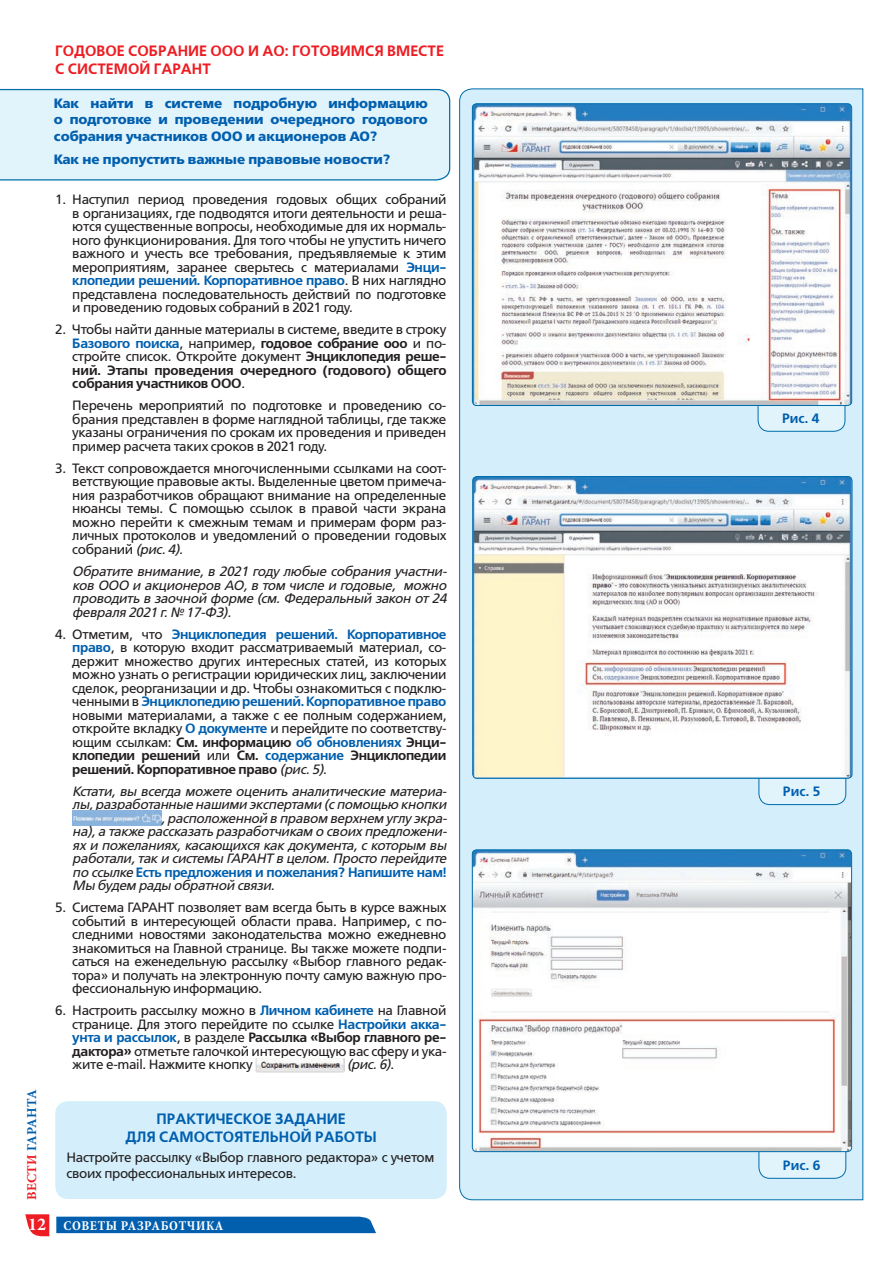
<style>
.page{position:relative;width:893px;height:1263px;background:#fff}
.page>*{position:absolute;margin:0;border:0;box-sizing:border-box;transform-origin:0 0}
.t1{font:700 18px "Minion Pro";color:#fff}
.t2{font:600 15px/18px "Free Set";color:#ee1d23}
.t3{font:600 15px/18px "Free Set";color:#015fae;text-align:center}
.t4{font:13.5px/13.5px "Free Set";letter-spacing:-.025em;color:#231f20;text-align:justify}
.t5{font:italic 13.5px/13.5px "Free Set";letter-spacing:-.025em;color:#231f20;text-align:justify}
.t6{font:600 13.5px/13.5px "Free Set";letter-spacing:-.025em;color:#231f20;text-align:justify}
.t7{font:700 13.5px/16.5px "Free Set";color:#015fae;text-align:justify}
.t8{font:600 13.5px "Free Set";letter-spacing:-.025em;color:#015fae}
.t9{font:700 condensed 13.5px "Minion Pro";letter-spacing:.04em;color:#fff}
.t10{font:700 13.5px "Minion Pro";letter-spacing:.01em;color:#015fae}
.s1{color:#ee1d23}
.s2{font-weight:600;color:#015fae}
.s3{font-weight:400}
.s4{color:#015fae}
.s5{font-style:italic}
.s6{font-weight:600}
.s7{font-weight:400;font-style:italic;color:#231f20}
.s8{font-style:normal}
</style>
<div class="page">
<svg style="left:25px;top:1214px;width:24px;height:22px"></svg>
<div style="left:56px;top:1217px;width:320px;height:16px;background:#015fae"></div>
<svg style="left:459px;top:88px;width:405px;height:1112px"></svg>
<div style="left:758px;top:381px;width:87px;height:50px;background:#e1f4fc;border-radius:11px"></div>
<div style="left:758px;top:380px;width:87px;height:52px;border:1px solid #006daa;border-radius:11px"></div>
<img style="left:472px;top:104px;width:378px;height:301px">
<div style="left:472px;top:103px;width:380px;height:303px;border:1px solid #006daa;border-radius:4px"></div>
<div style="left:759px;top:1128px;width:87px;height:50px;background:#e1f4fc;border-radius:11px"></div>
<div style="left:759px;top:1127px;width:87px;height:51px;border:1px solid #006daa;border-radius:11px"></div>
<img style="left:472px;top:850px;width:378px;height:301px">
<div style="left:472px;top:849px;width:380px;height:303px;border:1px solid #006daa;border-radius:4px"></div>
<div style="left:759px;top:754px;width:87px;height:50px;background:#e1f4fc;border-radius:11px"></div>
<div style="left:759px;top:754px;width:87px;height:51px;border:1px solid #006daa;border-radius:11px"></div>
<img style="left:473px;top:476px;width:379px;height:302px">
<div style="left:472px;top:476px;width:380px;height:303px;border:1px solid #006daa;border-radius:4px"></div>
<div style="left:0;top:88px;width:451px;height:93px;background:#e1f4fc"></div>
<div style="left:55px;top:1101px;width:392px;height:98px;background:#d4effb;border-radius:13px"></div>
<img style="left:72px;top:811px;width:90px;height:15px">
<img style="left:255px;top:1058px;width:90px;height:15px">
<p class="t2" style="left:55px;top:42px;width:390px">ГОДОВОЕ СОБРАНИЕ ООО И АО: ГОТОВИМСЯ ВМЕСТЕ<br>С СИСТЕМОЙ ГАРАНТ</p>
<p class="t7" style="left:54px;top:95px;width:375px">Как найти в системе подробную информацию о подготовке и проведении очередного годового собрания участников ООО и акционеров АО?</p>
<p class="t7" style="left:54px;top:151px;width:338px">Как не пропустить важные правовые новости?</p>
<p class="t10" style="left:22px;top:1200px;width:112px;rotate:-90deg"><span class="s1">ВЕСТИ</span> ГАРАНТА</p>
<h1 class="t1" style="left:28px;top:1211px;width:19px">12</h1>
<p class="t4" style="left:72px;top:193px;width:376px;text-indent:-17px">1. Наступил период проведения годовых общих собраний в организациях, где подводятся итоги деятельности и реша&shy;ются существенные вопросы, необходимые для их нормаль&shy;ного функционирования. Для того чтобы не упустить ничего важного и учесть все требования, предъявляемые к этим мероприятиям, заранее сверьтесь с материалами <span class="s2">Энци&shy;клопедии решений. Корпоративное право</span>. В них наглядно представлена последовательность действий по подготовке и проведению годовых собраний в 2021 году.</p>
<p class="t6" style="left:72px;top:323px;width:376px;text-indent:-17px"><span class="s3">2. Чтобы найти данные материалы в системе, введите в строку </span><span class="s4">Базового поиска</span><span class="s3">, например,</span> годовое собрание ооо <span class="s3">и по&shy;стройте список. Откройте документ</span> Энциклопедия реше&shy;ний. Этапы проведения очередного (годового) общего собрания участников ООО<span class="s3">.</span></p>
<p class="t4" style="left:72px;top:399px;width:376px">Перечень мероприятий по подготовке и проведению со&shy;брания представлен в форме наглядной таблицы, где также указаны ограничения по срокам их проведения и приведен пример расчета таких сроков в 2021 году.</p>
<p class="t4" style="left:72px;top:461px;width:376px;text-indent:-17px">3. Текст сопровождается многочисленными ссылками на соот&shy;ветствующие правовые акты. Выделенные цветом примеча&shy;ния разработчиков обращают внимание на определенные нюансы темы. С помощью ссылок в правой части экрана можно перейти к смежным темам и примерам форм раз&shy;личных протоколов и уведомлений о проведении годовых собраний <span class="s5">(рис. 4).</span></p>
<p class="t5" style="left:72px;top:565px;width:376px">Обратите внимание, в 2021 году любые собрания участни&shy;ков ООО и акционеров АО, в том числе и годовые, можно проводить в заочной форме (см. Федеральный закон от 24 февраля 2021 г. № 17-ФЗ).</p>
<p class="t4" style="left:72px;top:627px;width:376px;text-indent:-17px">4. Отметим, что <span class="s2">Энциклопедия решений. Корпоративное право</span>, в которую входит рассматриваемый материал, со&shy;держит множество других интересных статей, из которых можно узнать о регистрации юридических лиц, заключении сделок, реорганизации и др. Чтобы ознакомиться с подклю&shy;ченными в <span class="s2">Энциклопедию решений. Корпоративное право </span>новыми материалами, а также с ее полным содержанием, откройте вкладку <span class="s2">О документе</span> и перейдите по соответству&shy;ющим ссылкам: <span class="s6">См. информацию</span> <span class="s2">об обновлениях</span> <span class="s6">Энци&shy;клопедии решений</span> или <span class="s6">См.</span> <span class="s2">содержание</span> <span class="s6">Энциклопедии решений. Корпоративное право</span> <span class="s5">(рис. 5)</span>.</p>
<p class="t5" style="left:72px;top:784px;width:376px">Кстати, вы всегда можете оценить аналитические материа-</p>
<p class="t5" style="left:72px;top:798px;width:376px">лы, разработанные нашими экспертами (с помощью кнопки</p>
<p class="t5" style="left:161px;top:811px;width:287px">, расположенной в правом верхнем углу экра-</p>
<p class="t5" style="left:72px;top:825px;width:376px">на), а также рассказать разработчикам о своих предложени-</p>
<p class="t5" style="left:72px;top:838px;width:376px">ях и пожеланиях, касающихся как документа, с которым вы</p>
<p class="t5" style="left:72px;top:852px;width:376px">работали, так и системы ГАРАНТ в целом. Просто перейдите</p>
<p class="t8" style="left:72px;top:864px;width:376px"><span class="s7">по ссылке</span> Есть предложения и пожелания? Напишите нам!</p>
<p class="t5" style="left:72px;top:879px;width:204px">Мы будем рады обратной связи.</p>
<p class="t4" style="left:72px;top:900px;width:376px;text-indent:-17px">5. Система ГАРАНТ позволяет вам всегда быть в курсе важных событий в интересующей области права. Например, с по&shy;следними новостями законодательства можно ежедневно знакомиться на Главной странице. Вы также можете подпи&shy;саться на еженедельную рассылку «Выбор главного редак&shy;тора» и получать на электронную почту самую важную про&shy;фессиональную информацию.</p>
<p class="t4" style="left:72px;top:1003px;width:376px;text-indent:-17px">6. Настроить рассылку можно в <span class="s2">Личном кабинете</span> на Главной странице. Для этого перейдите по ссылке <span class="s2">Настройки акка&shy;унта и рассылок</span>, в разделе <span class="s6">Рассылка «Выбор главного ре&shy;дактора»</span> отметьте галочкой интересующую вас сферу и ука&shy;жите e-mail. Нажмите кнопку</p>
<p class="t5" style="left:347px;top:1058px;width:49px">(рис. 6)<span class="s8">.</span></p>
<p class="t3" style="left:126px;top:1110px;width:253px">ПРАКТИЧЕСКОЕ ЗАДАНИЕ<br>ДЛЯ САМОСТОЯТЕЛЬНОЙ РАБОТЫ</p>
<p class="t4" style="left:66px;top:1149px;width:369px;line-height:16.5px">Настройте рассылку «Выбор главного редактора» с учетом своих профессиональных интересов.</p>
<p class="t9" style="left:64px;top:1216px;width:161px">СОВЕТЫ РАЗРАБОТЧИКА</p>
<p class="t8" style="left:782px;top:410px;width:39px">Рис. 4</p>
<p class="t8" style="left:783px;top:784px;width:39px">Рис. 5</p>
<p class="t8" style="left:783px;top:1157px;width:39px">Рис. 6</p>
</div>
